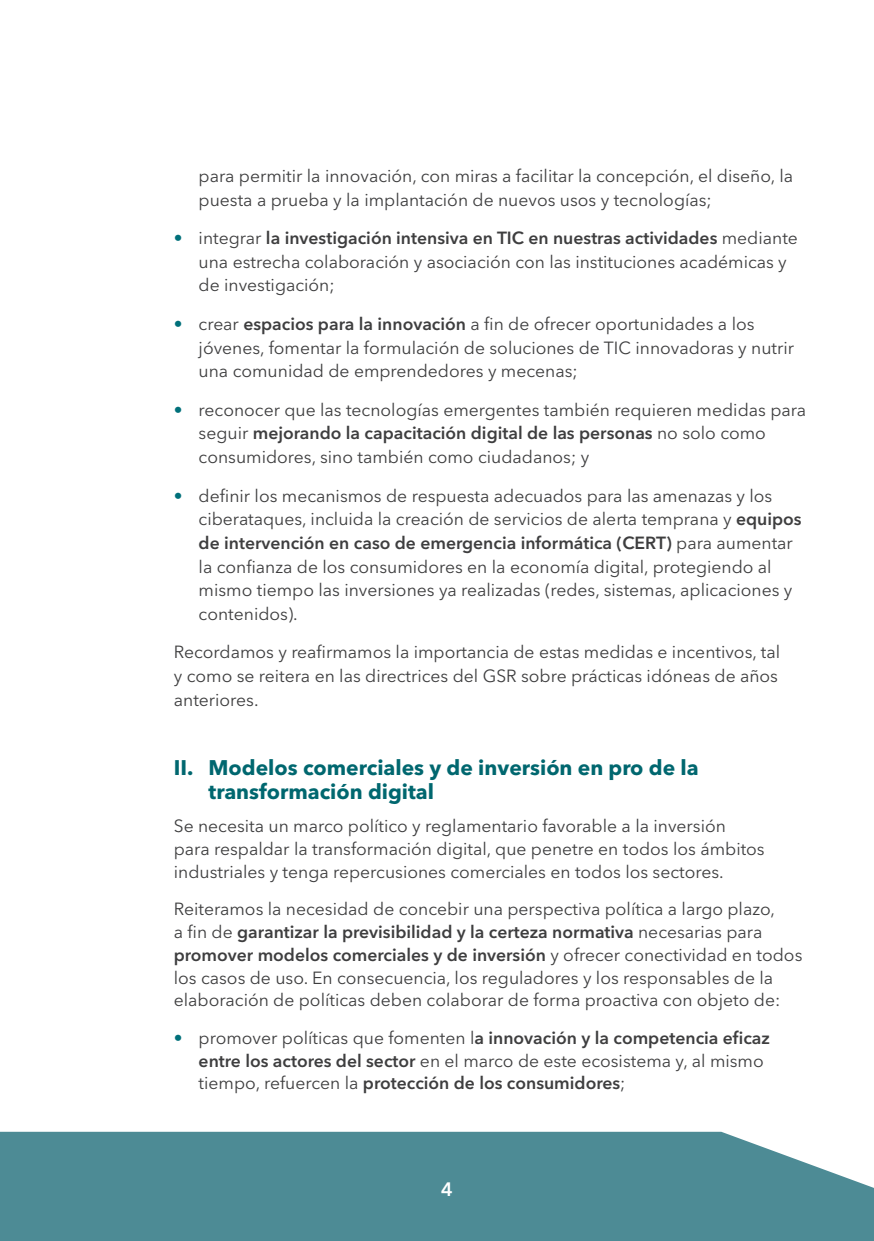
<style>
.page{position:relative;width:874px;height:1241px;background:#fff}
.page>*{position:absolute;margin:0;border:0;box-sizing:border-box;transform-origin:0 0}
.herding-1{font:700 21px/24.5px "Avenir Next LT Pro";color:#00676f}
.t1{font:600 19.25px "Avenir Next LT Pro";color:#fff}
.text{font:17.5px/23.6px "Avenir Next LT Pro";color:#3e3e3f}
.s1{color:#00707a}
.s2{font-weight:600}
</style>
<div class="page">
<div style="left:0;top:1131px;width:873px;height:109px;background:#4d8b95"></div>
<p class="text" style="left:198px;top:164px;width:595px">para permitir la innovación, con miras a facilitar la concepción, el diseño, la puesta a prueba y la implantación de nuevos usos y tecnologías;</p>
<p class="text" style="left:198px;top:226px;width:600px;text-indent:-25px"><span class="s1">•</span> integrar <span class="s2">la investigación intensiva en TIC en nuestras actividades</span> mediante una estrecha colaboración y asociación con las instituciones académicas y de investigación;</p>
<p class="text" style="left:198px;top:312px;width:596px;text-indent:-25px"><span class="s1">•</span> crear <span class="s2">espacios para la innovación</span> a fin de ofrecer oportunidades a los jóvenes, fomentar la formulación de soluciones de TIC innovadoras y nutrir una comunidad de emprendedores y mecenas;</p>
<p class="text" style="left:198px;top:398px;width:609px;text-indent:-25px"><span class="s1">•</span> reconocer que las tecnologías emergentes también requieren medidas para seguir <span class="s2">mejorando la capacitación digital de las personas</span> no solo como consumidores, sino también como ciudadanos; y</p>
<p class="text" style="left:198px;top:483px;width:604px;text-indent:-25px"><span class="s1">•</span> definir los mecanismos de respuesta adecuados para las amenazas y los ciberataques, incluida la creación de servicios de alerta temprana y <span class="s2">equipos de intervención en caso de emergencia informática (CERT)</span> para aumentar la confianza de los consumidores en la economía digital, protegiendo al mismo tiempo las inversiones ya realizadas (redes, sistemas, aplicaciones y contenidos).</p>
<p class="text" style="left:174px;top:640px;width:607px">Recordamos y reafirmamos la importancia de estas medidas e incentivos, tal y como se reitera en las directrices del GSR sobre prácticas idóneas de años anteriores.</p>
<p class="herding-1" style="left:208px;top:755px;width:491px;text-indent:-35px">II. Modelos comerciales y de inversión en pro de la transformación digital</p>
<p class="text" style="left:174px;top:814px;width:592px;line-height:22.8px">Se necesita un marco político y reglamentario favorable a la inversión para respaldar la transformación digital, que penetre en todos los ámbitos industriales y tenga repercusiones comerciales en todos los sectores.</p>
<p class="text" style="left:174px;top:897px;width:629px;line-height:22.8px">Reiteramos la necesidad de concebir una perspectiva política a largo plazo,<br>a fin de <span class="s2">garantizar la previsibilidad y la certeza normativa</span> necesarias para <span class="s2">promover modelos comerciales y de inversión</span> y ofrecer conectividad en todos los casos de uso. En consecuencia, los reguladores y los responsables de la elaboración de políticas deben colaborar de forma proactiva con objeto de:</p>
<p class="text" style="left:198px;top:1026px;width:572px;line-height:22.8px;text-indent:-25px"><span class="s1">•</span> promover políticas que fomenten l<span class="s2">a innovación y la competencia eficaz entre los actores del sector</span> en el marco de este ecosistema y, al mismo tiempo, refuercen la <span class="s2">protección de los consumidores</span>;</p>
<p class="t1" style="left:441px;top:1177px;width:13px">4</p>
</div>
